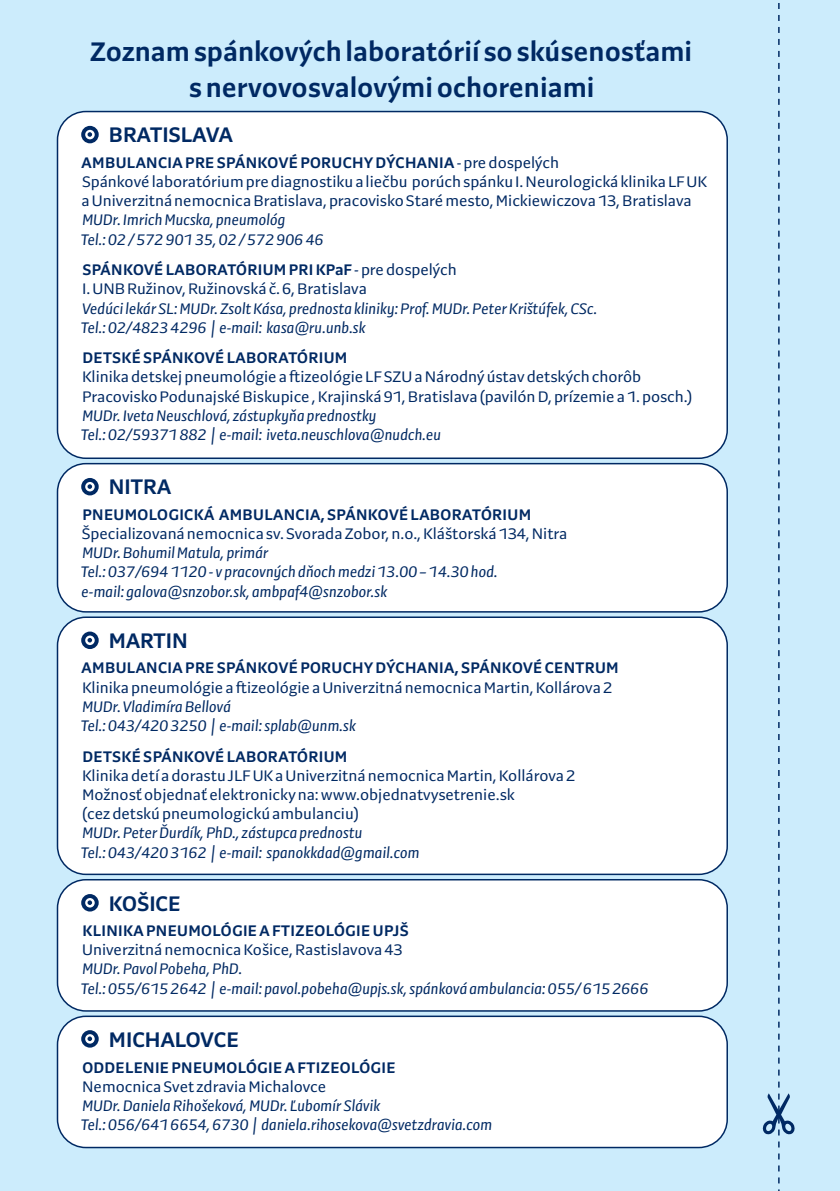
<style>
.page{position:relative;width:840px;height:1191px;background:#fff}
.page>*{position:absolute;margin:0;border:0;box-sizing:border-box;transform-origin:0 0}
.t1{font:700 28px/36px "Preto Sans Basic";color:#002963;text-align:center}
.t2{font:700 22px "Preto Sans Basic";color:#002963}
.t3{font:16px/19.2px "Preto Sans Basic";color:#002963}
.t4{font:italic 16px/19.2px "Preto Sans Basic";color:#002963}
.t5{font:700 16px "Preto Sans Basic";letter-spacing:.025em;color:#002963}
.s1{font-weight:700}
</style>
<div class="page">
<div style="left:0;top:0;width:839px;height:1191px;background:#ccecfc"></div>
<svg style="left:762px;top:3px;width:33px;height:1188px"></svg>
<div style="left:57px;top:112px;width:669px;height:346px;background:#fff;border-radius:28px"></div>
<div style="left:57px;top:111px;width:670px;height:348px;border:2px solid #002963;border-radius:28px"></div>
<svg style="left:81px;top:126px;width:18px;height:17px"></svg>
<div style="left:57px;top:617px;width:669px;height:257px;background:#fff;border-radius:28px"></div>
<div style="left:57px;top:616px;width:670px;height:259px;border:2px solid #002963;border-radius:28px"></div>
<svg style="left:81px;top:631px;width:18px;height:18px"></svg>
<div style="left:57px;top:463px;width:669px;height:149px;background:#fff;border-radius:28px"></div>
<div style="left:57px;top:463px;width:670px;height:149px;border:2px solid #002963;border-radius:28px"></div>
<svg style="left:81px;top:478px;width:18px;height:17px"></svg>
<div style="left:57px;top:879px;width:669px;height:132px;background:#fff;border-radius:28px"></div>
<div style="left:57px;top:879px;width:670px;height:132px;border:2px solid #002963;border-radius:28px"></div>
<svg style="left:81px;top:894px;width:18px;height:17px"></svg>
<div style="left:57px;top:1016px;width:669px;height:131px;background:#fff;border-radius:28px"></div>
<div style="left:57px;top:1015px;width:670px;height:133px;border:2px solid #002963;border-radius:28px"></div>
<svg style="left:81px;top:1030px;width:18px;height:17px"></svg>
<h1 class="t1" style="left:90px;top:33px;width:603px">Zoznam spánkových laboratórií so skúsenosťami s nervovosvalovými ochoreniami</h1>
<h2 class="t2" style="left:109px;top:121px;width:125px">BRATISLAVA</h2>
<p class="t3" style="left:82px;top:153px;width:626px"><span class="s1">AMBULANCIA PRE SPÁNKOVÉ PORUCHY DÝCHANIA</span> - pre dospelých<br>Spánkové laboratórium pre diagnostiku a liečbu porúch spánku I. Neurologická klinika LF UK a Univerzitná nemocnica Bratislava, pracovisko Staré mesto, Mickiewiczova 13, Bratislava</p>
<p class="t4" style="left:81px;top:210px;width:244px">MUDr. Imrich Mucska, pneumológ<br>Tel.: 02 / 572 901 35, 02 / 572 906 46</p>
<p class="t3" style="left:82px;top:260px;width:376px"><span class="s1">SPÁNKOVÉ LABORATÓRIUM PRI KPaF</span> - pre dospelých<br>I. UNB Ružinov, Ružinovská č. 6, Bratislava</p>
<p class="t4" style="left:81px;top:299px;width:517px">Vedúci lekár SL: MUDr. Zsolt Kása, prednosta kliniky: Prof. MUDr. Peter Krištúfek, CSc.<br>Tel.: 02/4823 4296 | e-mail: kasa@ru.unb.sk</p>
<p class="t5" style="left:82px;top:348px;width:266px">DETSKÉ SPÁNKOVÉ LABORATÓRIUM</p>
<p class="t3" style="left:82px;top:368px;width:611px">Klinika detskej pneumológie a ftizeológie LF SZU a Národný ústav detských chorôb<br>Pracovisko Podunajské Biskupice , Krajinská 91, Bratislava (pavilón D, prízemie a 1. posch.)</p>
<p class="t4" style="left:81px;top:406px;width:361px">MUDr. Iveta Neuschlová, zástupkyňa prednostky<br>Tel.: 02/59371 882 | e-mail: iveta.neuschlova@nudch.eu</p>
<h2 class="t2" style="left:109px;top:473px;width:64px">NITRA</h2>
<p class="t5" style="left:82px;top:504px;width:450px">PNEUMOLOGICKÁ AMBULANCIA, SPÁNKOVÉ LABORATÓRIUM</p>
<p class="t3" style="left:82px;top:524px;width:487px">Špecializovaná nemocnica sv. Svorada Zobor, n.o., Kláštorská 134, Nitra</p>
<p class="t4" style="left:81px;top:543px;width:418px">MUDr. Bohumil Matula, primár<br>Tel.: 037/694 1120 - v pracovných dňoch medzi 13.00 – 14.30 hod. e-mail: galova@snzobor.sk, ambpaf4@snzobor.sk</p>
<h2 class="t2" style="left:109px;top:627px;width:80px">MARTIN</h2>
<p class="t5" style="left:82px;top:658px;width:538px">AMBULANCIA PRE SPÁNKOVÉ PORUCHY DÝCHANIA, SPÁNKOVÉ CENTRUM</p>
<p class="t3" style="left:82px;top:678px;width:531px">Klinika pneumológie a ftizeológie a Univerzitná nemocnica Martin, Kollárova 2</p>
<p class="t4" style="left:81px;top:697px;width:276px">MUDr. Vladimíra Bellová<br>Tel.: 043/420 3250 | e-mail: splab@unm.sk</p>
<p class="t5" style="left:82px;top:746px;width:266px">DETSKÉ SPÁNKOVÉ LABORATÓRIUM</p>
<p class="t3" style="left:82px;top:766px;width:494px">Klinika detí a dorastu JLF UK a Univerzitná nemocnica Martin, Kollárova 2<br>Možnosť objednať elektronicky na: www.objednatvysetrenie.sk<br>(cez detskú pneumologickú ambulanciu)</p>
<p class="t4" style="left:81px;top:823px;width:340px">MUDr. Peter Ďurdík, PhD., zástupca prednostu<br>Tel.: 043/420 3162 | e-mail: spanokkdad@gmail.com</p>
<h2 class="t2" style="left:109px;top:889px;width:73px">KOŠICE</h2>
<p class="t5" style="left:82px;top:920px;width:327px">KLINIKA PNEUMOLÓGIE A FTIZEOLÓGIE UPJŠ</p>
<p class="t3" style="left:82px;top:940px;width:322px">Univerzitná nemocnica Košice, Rastislavova 43</p>
<p class="t4" style="left:81px;top:959px;width:568px">MUDr. Pavol Pobeha, PhD.<br>Tel.: 055/615 2642 | e-mail: pavol.pobeha@upjs.sk, spánková ambulancia: 055/ 615 2666</p>
<h2 class="t2" style="left:109px;top:1026px;width:131px">MICHALOVCE</h2>
<p class="t5" style="left:82px;top:1057px;width:314px">ODDELENIE PNEUMOLÓGIE A FTIZEOLÓGIE</p>
<p class="t3" style="left:82px;top:1077px;width:245px">Nemocnica Svet zdravia Michalovce</p>
<p class="t4" style="left:81px;top:1096px;width:412px">MUDr. Daniela Rihošeková, MUDr. Ľubomír Slávik<br>Tel.: 056/641 6654, 6730 | daniela.rihosekova@svetzdravia.com</p>
</div>
